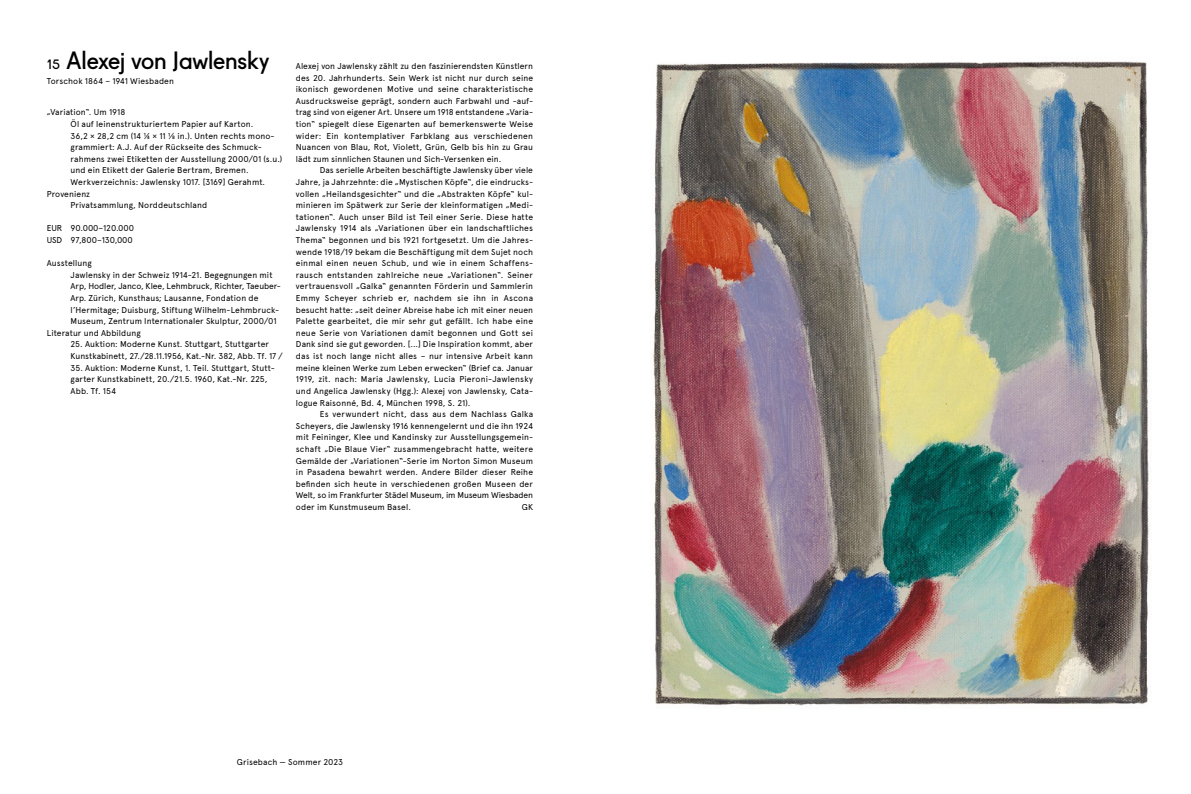
<style>
.page{position:relative;width:1191px;height:794px;background:#fff}
.page>*{position:absolute;margin:0;border:0;box-sizing:border-box;transform-origin:0 0}
.t1{font:24px "Fugue";letter-spacing:-.01em;color:#000}
.t2{font:8.5px/11.6px "Apercu Pro";letter-spacing:.01em;color:#000}
.t3{font:8.5px "Apercu Pro";letter-spacing:-.01em;color:#000}
.s1{font-size:13px}
</style>
<div class="page">
<img style="left:652px;top:61px;width:497px;height:645px">
<h1 class="t1" style="left:47px;top:41px;width:224px"><span class="s1">15</span> Alexej von Jawlensky</h1>
<p class="t2" style="left:47px;top:74px;width:129px">Torschok 1864 – 1941 Wiesbaden</p>
<p class="t2" style="left:47px;top:106px;width:80px">„Variation“. Um 1918</p>
<p class="t2" style="left:71px;top:117px;width:184px">Öl auf leinenstrukturiertem Papier auf Karton.</p>
<p class="t2" style="left:71px;top:129px;width:206px">36,2 × 28,2 cm (14 ¼ × 11 ⅛ in.). Unten rechts mono-</p>
<p class="t2" style="left:71px;top:141px;width:193px">grammiert: A.J. Auf der Rückseite des Schmuck-</p>
<p class="t2" style="left:71px;top:152px;width:213px">rahmens zwei Etiketten der Ausstellung 2000/01 (s.u.)</p>
<p class="t2" style="left:71px;top:164px;width:180px">und ein Etikett der Galerie Bertram, Bremen.</p>
<p class="t2" style="left:71px;top:175px;width:196px">Werkverzeichnis: Jawlensky 1017. [3169] Gerahmt.</p>
<p class="t2" style="left:47px;top:187px;width:45px">Provenienz</p>
<p class="t2" style="left:71px;top:199px;width:138px">Privatsammlung, Norddeutschland</p>
<p class="t2" style="left:47px;top:222px;width:89px">EUR 90.000–120.000<br>USD 97,800–130,000</p>
<p class="t2" style="left:47px;top:257px;width:46px">Ausstellung</p>
<p class="t2" style="left:71px;top:268px;width:203px">Jawlensky in der Schweiz 1914-21. Begegnungen mit</p>
<p class="t3" style="left:71px;top:280px;width:212px">Arp, Hodler, Janco, Klee, Lehmbruck, Richter, Taeuber-</p>
<p class="t2" style="left:71px;top:291px;width:189px">Arp. Zürich, Kunsthaus; Lausanne, Fondation de</p>
<p class="t2" style="left:71px;top:303px;width:210px">l’Hermitage; Duisburg, Stiftung Wilhelm-Lehmbruck-</p>
<p class="t2" style="left:71px;top:315px;width:208px">Museum, Zentrum Internationaler Skulptur, 2000/01</p>
<p class="t2" style="left:47px;top:326px;width:95px">Literatur und Abbildung</p>
<p class="t2" style="left:71px;top:338px;width:214px">25. Auktion: Moderne Kunst. Stuttgart, Stuttgarter<br>Kunstkabinett, 27./28.11.1956, Kat.-Nr. 382, Abb. Tf. 17 /</p>
<p class="t2" style="left:71px;top:361px;width:206px">35. Auktion: Moderne Kunst, 1. Teil. Stuttgart, Stutt&shy;garter Kunstkabinett, 20./21.5. 1960, Kat.-Nr. 225,<br>Abb. Tf. 154</p>
<p class="t2" style="left:296px;top:59px;width:239px;text-align:justify">Alexej von Jawlensky zählt zu den faszinierendsten Künstlern des 20. Jahrhunderts. Sein Werk ist nicht nur durch seine ikonisch gewordenen Motive und seine charakteristische Ausdrucksweise geprägt, sondern auch Farbwahl und -auf&shy;trag sind von eigener Art. Unsere um 1918 entstandene „Varia&shy;tion“ spiegelt diese Eigenarten auf bemerkenswerte Weise wider: Ein kontemplativer Farbklang aus verschiedenen Nuancen von Blau, Rot, Violett, Grün, Gelb bis hin zu Grau lädt zum sinnlichen Staunen und Sich-Versenken ein.</p>
<p class="t2" style="left:296px;top:164px;width:239px;text-align:justify;text-indent:24px">Das serielle Arbeiten beschäftigte Jawlensky über viele Jahre, ja Jahrzehnte: die „Mystischen Köpfe“, die eindrucks&shy;vollen „Heilandsgesichter“ und die „Abstrakten Köpfe“ kul&shy;minieren im Spätwerk zur Serie der kleinformatigen „Medi&shy;tationen“. Auch unser Bild ist Teil einer Serie. Diese hatte Jawlensky 1914 als „Variationen über ein landschaftliches Thema“ begonnen und bis 1921 fortgesetzt. Um die Jahres&shy;wende 1918/19 bekam die Beschäftigung mit dem Sujet noch einmal einen neuen Schub, und wie in einem Schaffens&shy;rausch entstanden zahlreiche neue „Variationen“. Seiner vertrauensvoll „Galka“ genannten Förderin und Sammlerin Emmy Scheyer schrieb er, nachdem sie ihn in Ascona besucht hatte: „seit deiner Abreise habe ich mit einer neuen Palette gearbeitet, die mir sehr gut gefällt. Ich habe eine neue Serie von Variationen damit begonnen und Gott sei Dank sind sie gut geworden. [...] Die Inspiration kommt, aber das ist noch lange nicht alles – nur intensive Arbeit kann meine kleinen Werke zum Leben erwecken“ (Brief ca. Januar 1919, zit. nach: Maria Jawlensky, Lucia Pieroni-Jawlensky und Angelica Jawlensky (Hgg.): Alexej von Jawlensky, Cata&shy;logue Raisonné, Bd. 4, München 1998, S. 21).</p>
<p class="t2" style="left:296px;top:407px;width:239px;text-align:justify;text-indent:24px">Es verwundert nicht, dass aus dem Nachlass Galka Scheyers, die Jawlensky 1916 kennengelernt und die ihn 1924 mit Feininger, Klee und Kandinsky zur Ausstellungsgemein&shy;schaft „Die Blaue Vier“ zusammengebracht hatte, weitere Gemälde der „Variationen“-Serie im Norton Simon Museum in Pasadena bewahrt werden. Andere Bilder dieser Reihe befinden sich heute in verschiedenen großen Museen der Welt, so im Frankfurter Städel Museum, im Museum Wiesbaden oder im Kunstmuseum Basel.</p>
<p class="t2" style="left:522px;top:500px;width:13px">GK</p>
<p class="t2" style="left:237px;top:755px;width:108px">Grisebach — Sommer 2023</p>
</div>
